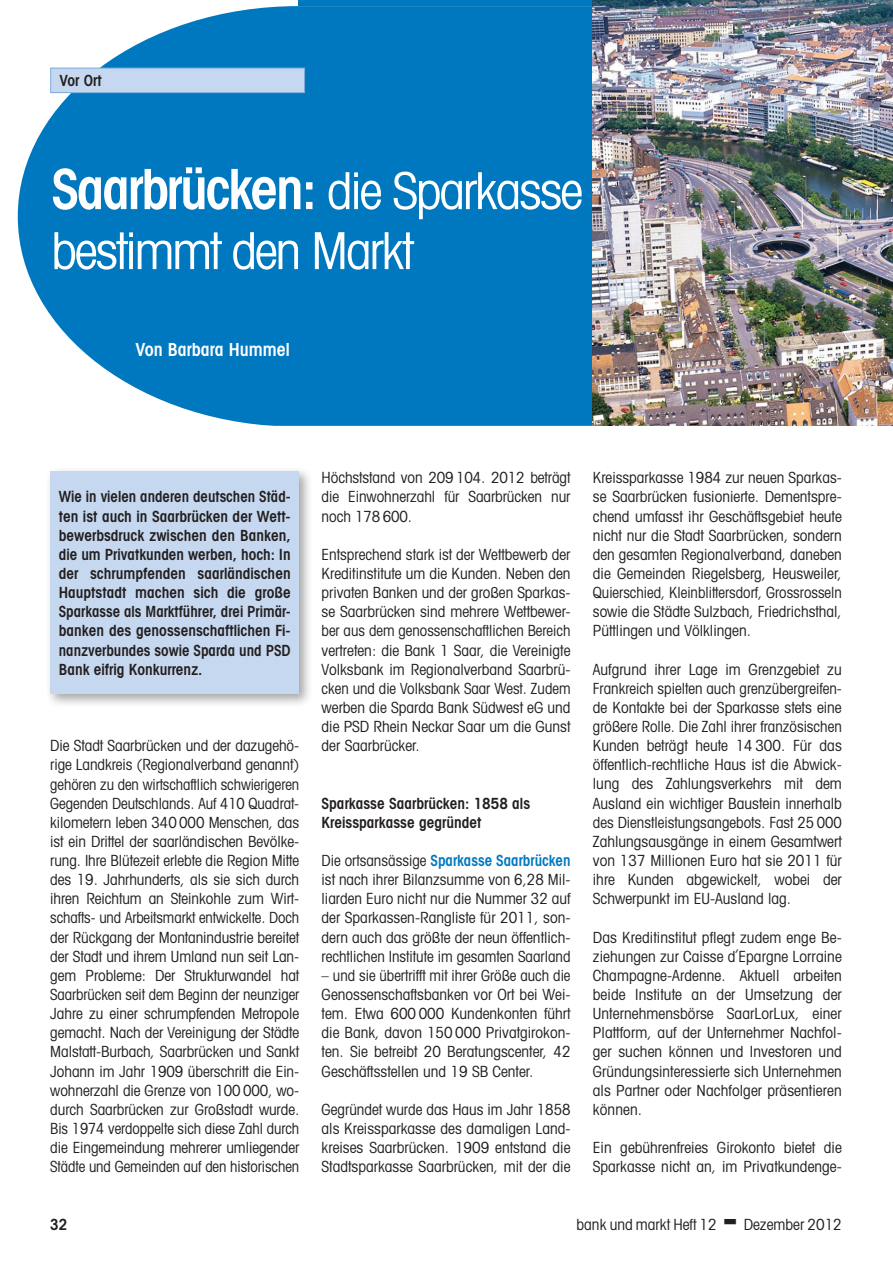
<style>
.page{position:relative;width:893px;height:1273px;background:#fff}
.page>*{position:absolute;margin:0;border:0;box-sizing:border-box;transform-origin:0 0}
.t1{font:600 condensed 55.5px "Avant Garde";letter-spacing:-.04em;color:#fff}
.t2{font:condensed 51px "Avant Garde";letter-spacing:-.04em;color:#fff}
.t3{font:600 condensed 18px "Avant Garde";color:#fff}
.t4{font:condensed 15.3px/19.2px "Avant Garde";color:#231f20;text-align:justify}
.t5{font:600 condensed 15.3px/19.2px "Avant Garde";color:#231f20;text-align:justify}
.t6{font:condensed 15.3px/19.2px "Avant Garde";color:#231f20;text-align:justify;scale:.96 1}
.s1{font-weight:400;font-size:51px}
.s2{font-weight:600;color:#0078c0}
</style>
<div class="page">
<svg style="left:18px;top:6px;width:574px;height:420px;background:#1a85c6"></svg>
<div style="left:298px;top:0;width:308px;height:6px;background:#0078c0"></div>
<div style="left:51px;top:68px;width:253px;height:25px;background:#c6d8ef"></div>
<div style="left:50px;top:68px;width:255px;height:25px;border:1px solid #7aabdb"></div>
<div style="left:45px;top:466px;width:268px;height:241px;background:#231f20;opacity:.4"></div>
<div style="left:50px;top:471px;width:249px;height:223px;background:#c6d8ef"></div>
<img style="left:592px;top:0;width:300px;height:426px">
<svg style="left:891px;top:0;width:2px;height:8px"></svg>
<p class="t5" style="left:60px;top:71px;width:44px">Vor Ort</p>
<h1 class="t1" style="left:51px;top:155px;width:533px">Saarbrücken: <span class="s1">die Sparkasse</span></h1>
<h2 class="t2" style="left:51px;top:219px;width:363px">bestimmt den Markt</h2>
<p class="t3" style="left:135px;top:338px;width:156px">Von Barbara Hummel</p>
<p class="t5" style="left:59px;top:487px;width:233px">Wie in vielen anderen deutschen Städ&shy;ten ist auch in Saarbrücken der Wett&shy;bewerbsdruck zwischen den Banken, die um Privatkunden werben, hoch: In der schrumpfenden saarländischen Hauptstadt machen sich die große Sparkasse als Marktführer, drei Primär&shy;banken des genossenschaftlichen Fi&shy;nanzverbundes sowie Sparda und PSD Bank eifrig Konkurrenz.</p>
<p class="t4" style="left:50px;top:736px;width:250px">Die Stadt Saarbrücken und der dazugehö&shy;rige Landkreis (Regionalverband genannt) gehören zu den wirtschaftlich schwierigeren Gegenden Deutschlands. Auf 410 Quadrat&shy;kilometern leben 340 000 Menschen, das ist ein Drittel der saarländischen Bevölke&shy;rung. Ihre Blütezeit erlebte die Region Mitte des 19. Jahrhunderts, als sie sich durch ihren Reichtum an Steinkohle zum Wirt&shy;schafts- und Arbeitsmarkt entwickelte. Doch der Rückgang der Montanindustrie bereitet der Stadt und ihrem Umland nun seit Lan&shy;gem Probleme: Der Strukturwandel hat Saarbrücken seit dem Beginn der neunziger Jahre zu einer schrumpfenden Metropole gemacht. Nach der Vereinigung der Städte Malstatt-Burbach, Saarbrücken und Sankt Johann im Jahr 1909 überschritt die Ein&shy;wohnerzahl die Grenze von 100 000, wo&shy;durch Saarbrücken zur Großstadt wurde.<br>Bis 1974 verdoppelte sich diese Zahl durch die Eingemeindung mehrerer umliegender Städte und Gemeinden auf den historischen</p>
<p class="t4" style="left:321px;top:468px;width:250px">Höchststand von 209 104. 2012 beträgt die Einwohnerzahl für Saarbrücken nur noch 178 600.</p>
<p class="t4" style="left:321px;top:544px;width:250px">Entsprechend stark ist der Wettbewerb der Kreditinstitute um die Kunden. Neben den privaten Banken und der großen Sparkas&shy;se Saarbrücken sind mehrere Wettbewer&shy;ber aus dem genossenschaftlichen Bereich vertreten: die Bank 1 Saar, die Vereinigte Volksbank im Regionalverband Saarbrü&shy;cken und die Volksbank Saar West. Zudem werben die Sparda Bank Südwest eG und die PSD Rhein Neckar Saar um die Gunst der Saarbrücker.</p>
<p class="t5" style="left:321px;top:793px;width:210px">Sparkasse Saarbrücken: 1858 als<br>Kreissparkasse gegründet</p>
<p class="t4" style="left:321px;top:850px;width:250px">Die ortsansässige <span class="s2">Sparkasse Saarbrücken </span>ist nach ihrer Bilanzsumme von 6,28 Mil&shy;liarden Euro nicht nur die Nummer 32 auf der Sparkassen-Rangliste für 2011, son&shy;dern auch das größte der neun öffentlich&shy;rechtlichen Institute im gesamten Saarland</p>
<p class="t6" style="left:321px;top:965px;width:261px">– und sie übertrifft mit ihrer Größe auch die Genossenschaftsbanken vor Ort bei Wei&shy;tem. Etwa 600 000 Kundenkonten führt die Bank, davon 150 000 Privatgirokon&shy;ten. Sie betreibt 20 Beratungscenter, 42<br>Geschäftsstellen und 19 SB Center.</p>
<p class="t4" style="left:321px;top:1099px;width:250px">Gegründet wurde das Haus im Jahr 1858 als Kreissparkasse des damaligen Land&shy;kreises Saarbrücken. 1909 entstand die Stadtsparkasse Saarbrücken, mit der die</p>
<p class="t4" style="left:592px;top:468px;width:250px">Kreissparkasse 1984 zur neuen Sparkas&shy;se Saarbrücken fusionierte. Dementspre&shy;chend umfasst ihr Geschäftsgebiet heute nicht nur die Stadt Saarbrücken, sondern den gesamten Regionalverband, daneben die Gemeinden Riegelsberg, Heusweiler, Quierschied, Kleinblittersdorf, Grossrosseln sowie die Städte Sulzbach, Friedrichsthal, Püttlingen und Völklingen.</p>
<p class="t4" style="left:592px;top:659px;width:250px">Aufgrund ihrer Lage im Grenzgebiet zu Frankreich spielten auch grenzübergreifen&shy;de Kontakte bei der Sparkasse stets eine größere Rolle. Die Zahl ihrer französischen Kunden beträgt heute 14 300. Für das öffentlich-rechtliche Haus ist die Abwick&shy;lung des Zahlungsverkehrs mit dem Ausland ein wichtiger Baustein innerhalb des Dienstleistungsangebots. Fast 25 000<br>Zahlungsausgänge in einem Gesamtwert von 137 Millionen Euro hat sie 2011 für ihre Kunden abgewickelt, wobei der Schwerpunkt im EU-Ausland lag.</p>
<p class="t4" style="left:592px;top:927px;width:250px">Das Kreditinstitut pflegt zudem enge Be&shy;ziehungen zur Caisse d Epargne Lorraine</p>
<p class="t4" style="left:592px;top:930px;width:250px;line-height:29.7px;text-indent:143px">,<br>Champagne-Ardenne. Aktuell arbeiten</p>
<p class="t4" style="left:592px;top:984px;width:250px">beide Institute an der Umsetzung der Unternehmensbörse SaarLorLux, einer Plattform, auf der Unternehmer Nachfol&shy;ger suchen können und Investoren und Gründungsinteressierte sich Unternehmen als Partner oder Nachfolger präsentieren können.</p>
<p class="t4" style="left:592px;top:1137px;width:250px">Ein gebührenfreies Girokonto bietet die<br>Sparkasse nicht an, im Privatkundenge-</p>
<p class="t5" style="left:50px;top:1214px;width:19px">32</p>
<p class="t4" style="left:576px;top:1214px;width:142px">bank und markt Heft 12</p>
<p class="t4" style="left:743px;top:1214px;width:100px">Dezember 2012</p>
</div>
